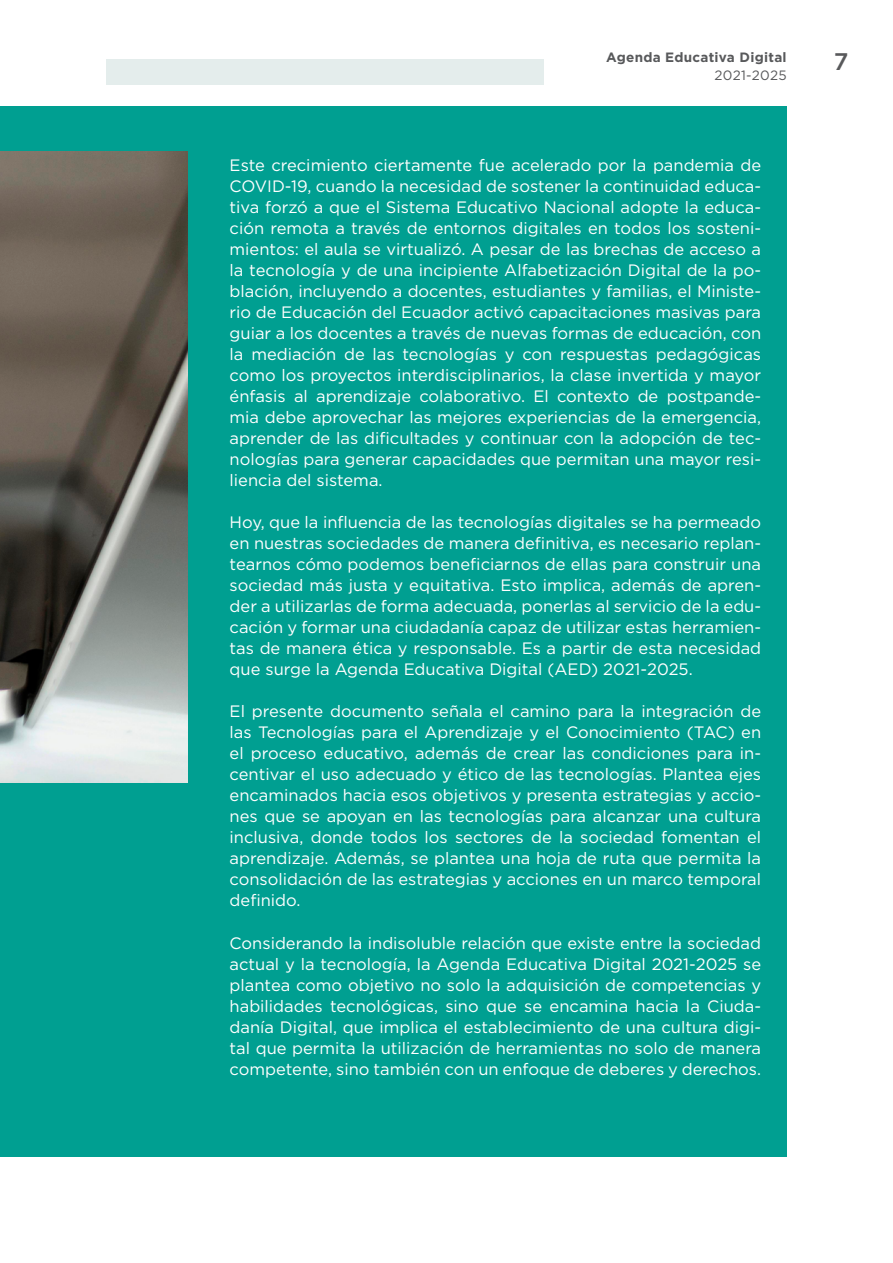
<style>
.page{position:relative;width:893px;height:1263px;background:#fff}
.page>*{position:absolute;margin:0;border:0;box-sizing:border-box;transform-origin:0 0}
.t1{font:500 24px "Gotham";color:#58595b}
.t2{font:16.5px/21px "Gotham";color:#fff;text-align:justify}
.t3{font:700 13.5px "Gotham";letter-spacing:.02em;color:#58595b}
.t4{font:13.5px "Gotham";letter-spacing:.02em;color:#58595b}
</style>
<div class="page">
<div style="left:106px;top:60px;width:438px;height:25px;background:#e4edec"></div>
<div style="left:0;top:106px;width:787px;height:1051px;background:#009f91"></div>
<img style="left:0;top:151px;width:187px;height:631px">
<p class="t3" style="left:606px;top:48px;width:182px">Agenda Educativa Digital</p>
<p class="t4" style="left:714px;top:66px;width:74px">2021-2025</p>
<p class="t2" style="left:230px;top:154px;width:533px">Este crecimiento ciertamente fue acelerado por la pandemia de COVID-19, cuando la necesidad de sostener la continuidad educa&shy;tiva forzó a que el Sistema Educativo Nacional adopte la educa&shy;ción remota a través de entornos digitales en todos los sosteni&shy;mientos: el aula se virtualizó. A pesar de las brechas de acceso a la tecnología y de una incipiente Alfabetización Digital de la po&shy;blación, incluyendo a docentes, estudiantes y familias, el Ministe&shy;rio de Educación del Ecuador activó capacitaciones masivas para guiar a los docentes a través de nuevas formas de educación, con la mediación de las tecnologías y con respuestas pedagógicas como los proyectos interdisciplinarios, la clase invertida y mayor énfasis al aprendizaje colaborativo. El contexto de postpande&shy;mia debe aprovechar las mejores experiencias de la emergencia, aprender de las dificultades y continuar con la adopción de tec&shy;nologías para generar capacidades que permitan una mayor resi&shy;liencia del sistema.</p>
<p class="t2" style="left:230px;top:511px;width:533px">Hoy, que la influencia de las tecnologías digitales se ha permeado en nuestras sociedades de manera definitiva, es necesario replan&shy;tearnos cómo podemos beneficiarnos de ellas para construir una sociedad más justa y equitativa. Esto implica, además de apren&shy;der a utilizarlas de forma adecuada, ponerlas al servicio de la edu&shy;cación y formar una ciudadanía capaz de utilizar estas herramien&shy;tas de manera ética y responsable. Es a partir de esta necesidad que surge la Agenda Educativa Digital (AED) 2021-2025.</p>
<p class="t2" style="left:230px;top:700px;width:533px">El presente documento señala el camino para la integración de las Tecnologías para el Aprendizaje y el Conocimiento (TAC) en el proceso educativo, además de crear las condiciones para in&shy;centivar el uso adecuado y ético de las tecnologías. Plantea ejes encaminados hacia esos objetivos y presenta estrategias y accio&shy;nes que se apoyan en las tecnologías para alcanzar una cultura inclusiva, donde todos los sectores de la sociedad fomentan el aprendizaje. Además, se plantea una hoja de ruta que permita la consolidación de las estrategias y acciones en un marco temporal definido.</p>
<p class="t2" style="left:230px;top:932px;width:533px">Considerando la indisoluble relación que existe entre la sociedad actual y la tecnología, la Agenda Educativa Digital 2021-2025 se plantea como objetivo no solo la adquisición de competencias y habilidades tecnológicas, sino que se encamina hacia la Ciuda&shy;danía Digital, que implica el establecimiento de una cultura digi&shy;tal que permita la utilización de herramientas no solo de manera competente, sino también con un enfoque de deberes y derechos.</p>
<h1 class="t1" style="left:834px;top:46px;width:16px">7</h1>
</div>
